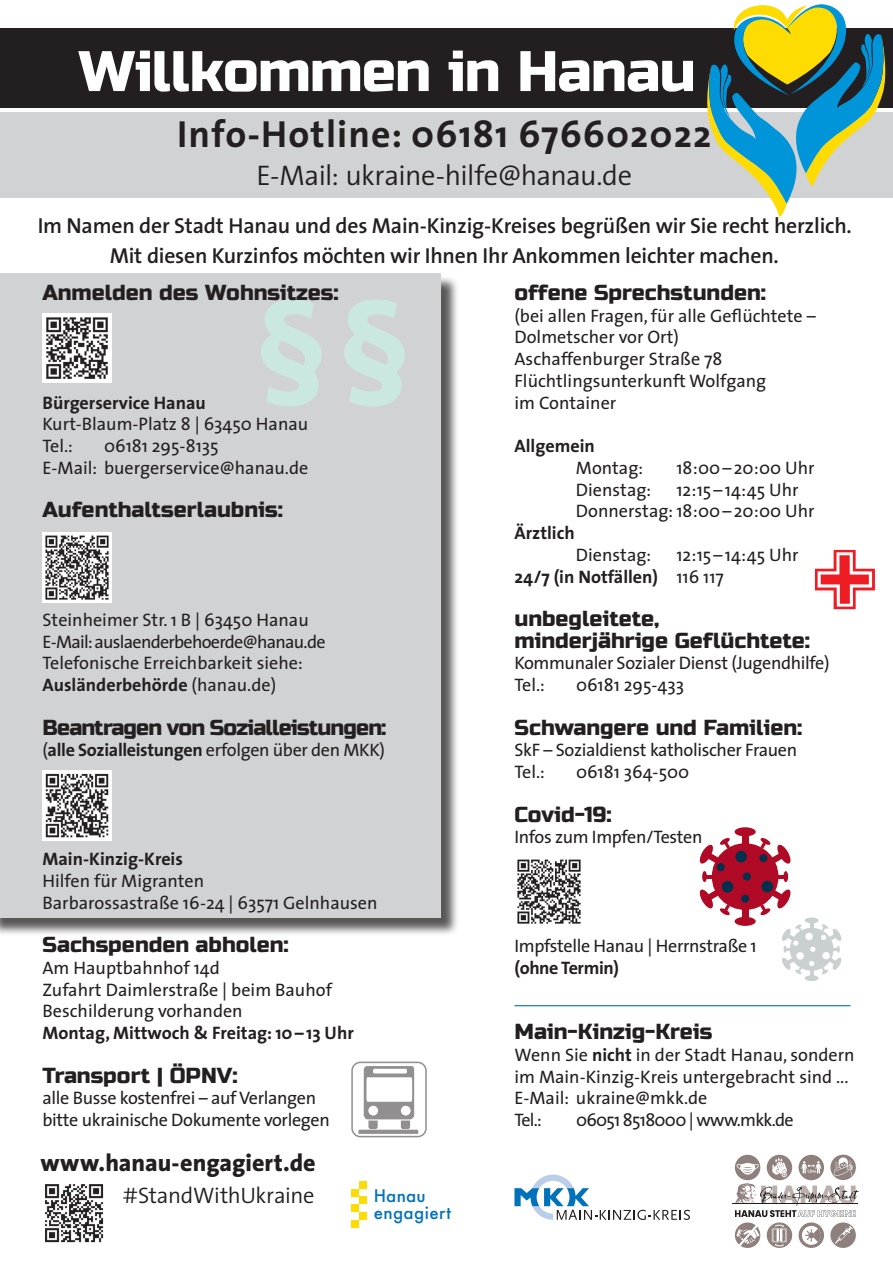
<style>
.page{position:relative;width:893px;height:1263px;background:#fff}
.page>*{position:absolute;margin:0;border:0;box-sizing:border-box;transform-origin:0 0}
.t1{font:800 117.6px "Merriweather Sans";color:#cbe8e0}
.t2{font:57px "Russo One";letter-spacing:-.015em;color:#fff}
.t3{font:700 37.95px "The Sans";letter-spacing:.03em;color:#231f20}
.t4{font:300 28.5px "The Sans";letter-spacing:-.025em;color:#231f20}
.t5{font:800 24.15px "The Sans";color:#231f20}
.t6{font:300 22.5px "The Sans";letter-spacing:-.02em;color:#231f20}
.t7{font:21.75px/21.8px "Russo One";color:#231f20}
.t8{font:600 21.75px/30px "The Sans";letter-spacing:-.01em;color:#231f20;text-align:center}
.t9{font:21.75px "Russo One";letter-spacing:-.04em;color:#231f20}
.t10{font:18.15px/21.8px "The Sans";color:#231f20}
.t11{font:18.15px/21.8px "The Sans";letter-spacing:-.02em;color:#231f20}
.t12{font:700 18.15px "The Sans";color:#231f20}
.t13{font:18.15px "The Sans";letter-spacing:-.04em;color:#231f20}
.t14{font:700 18.15px "The Sans";letter-spacing:-.02em;color:#231f20}
.t15{font:500 16.8px/17.7px "Futura";letter-spacing:.025em;color:#0072bc}
.s1{font-weight:700}
</style>
<div class="page">
<div style="left:0;top:275px;width:459px;height:661px;background:#231f20;opacity:.75"></div>
<div style="left:0;top:273px;width:440px;height:644px;background:#d1d2d4"></div>
<div style="left:0;top:113px;width:893px;height:85px;background:#d1d2d4"></div>
<div style="left:712px;top:843px;width:66px;height:67px;background:#b00a27;border-radius:50%"></div>
<div style="left:735px;top:827px;width:21px;height:9px;background:#b00a27;border-radius:50%"></div>
<div style="left:742px;top:833px;width:6px;height:13px;background:#b00a27"></div>
<div style="left:702px;top:871px;width:5px;height:11px;background:#b00a27;border-radius:50%"></div>
<svg style="left:707px;top:875px;width:5px;height:3px"></svg>
<div style="left:783px;top:871px;width:5px;height:11px;background:#b00a27;border-radius:50%"></div>
<svg style="left:778px;top:875px;width:5px;height:3px"></svg>
<svg style="left:699px;top:838px;width:31px;height:26px"></svg>
<svg style="left:699px;top:888px;width:31px;height:28px"></svg>
<div style="left:735px;top:917px;width:21px;height:9px;background:#b00a27;border-radius:50%"></div>
<div style="left:742px;top:907px;width:6px;height:13px;background:#b00a27"></div>
<svg style="left:760px;top:888px;width:31px;height:28px"></svg>
<svg style="left:760px;top:838px;width:31px;height:26px"></svg>
<div style="left:735px;top:851px;width:12px;height:11px;background:#02314d;border-radius:50%"></div>
<div style="left:759px;top:854px;width:8px;height:8px;background:#02314d;border-radius:50%"></div>
<div style="left:741px;top:895px;width:8px;height:8px;background:#02314d;border-radius:50%"></div>
<div style="left:743px;top:872px;width:8px;height:8px;background:#02314d;border-radius:50%"></div>
<div style="left:717px;top:863px;width:8px;height:8px;background:#02314d;border-radius:50%"></div>
<div style="left:722px;top:881px;width:11px;height:11px;background:#02314d;border-radius:50%"></div>
<div style="left:761px;top:881px;width:12px;height:11px;background:#02314d;border-radius:50%"></div>
<div style="left:790px;top:928px;width:43px;height:43px;background:#cad0cf;border-radius:50%"></div>
<div style="left:805px;top:917px;width:14px;height:6px;background:#cad0cf;border-radius:50%"></div>
<svg style="left:810px;top:923px;width:4px;height:5px"></svg>
<div style="left:805px;top:975px;width:14px;height:6px;background:#cad0cf;border-radius:50%"></div>
<div style="left:805px;top:933px;width:8px;height:7px;background:#fff;border-radius:50%"></div>
<svg style="left:821px;top:924px;width:21px;height:50px"></svg>
<svg style="left:809px;top:961px;width:5px;height:15px"></svg>
<svg style="left:810px;top:947px;width:5px;height:5px"></svg>
<svg style="left:782px;top:924px;width:20px;height:50px"></svg>
<div style="left:796px;top:952px;width:8px;height:7px;background:#fff;border-radius:50%"></div>
<div style="left:822px;top:952px;width:8px;height:7px;background:#fff;border-radius:50%"></div>
<svg style="left:815px;top:550px;width:60px;height:59px"></svg>
<svg style="left:351px;top:1061px;width:76px;height:76px"></svg>
<div style="left:353px;top:1063px;width:72px;height:73px;background:#fff;border-radius:8px"></div>
<svg style="left:358px;top:1066px;width:60px;height:68px"></svg>
<img style="left:43px;top:313px;width:69px;height:70px">
<img style="left:43px;top:533px;width:69px;height:69px">
<img style="left:43px;top:771px;width:69px;height:69px">
<img style="left:517px;top:859px;width:64px;height:65px">
<div style="left:359px;top:1181px;width:8px;height:7px;background:#ffdc01"></div>
<div style="left:359px;top:1196px;width:8px;height:8px;background:#ffdc01"></div>
<div style="left:359px;top:1212px;width:8px;height:8px;background:#ffdc01"></div>
<div style="left:351px;top:1189px;width:8px;height:7px;background:#ffdc01"></div>
<div style="left:351px;top:1204px;width:8px;height:8px;background:#ffdc01"></div>
<div style="left:351px;top:1220px;width:8px;height:7px;background:#ffdc01"></div>
<svg style="left:514px;top:1174px;width:176px;height:46px"></svg>
<hr style="left:514px;top:1005px;width:336px;height:1px;background:#0072bc">
<div style="left:0;top:29px;width:893px;height:79px;background:#231f20"></div>
<svg style="left:735px;top:1154px;width:124px;height:63px"></svg>
<hr style="left:732px;top:1204px;width:126px;height:1px;background:#231f20">
<svg style="left:767px;top:1222px;width:25px;height:26px"></svg>
<svg style="left:772px;top:1224px;width:15px;height:22px"></svg>
<svg style="left:735px;top:1222px;width:25px;height:26px"></svg>
<svg style="left:736px;top:1223px;width:23px;height:25px"></svg>
<div style="left:799px;top:1222px;width:25px;height:26px;background:#8e807c;border-radius:50%"></div>
<svg style="left:802px;top:1226px;width:19px;height:19px"></svg>
<svg style="left:830px;top:1222px;width:26px;height:26px"></svg>
<svg style="left:835px;top:1226px;width:18px;height:18px"></svg>
<img style="left:45px;top:1184px;width:59px;height:59px">
<svg style="left:707px;top:4px;width:178px;height:213px"></svg>
<h2 class="t2" style="left:79px;top:38px;width:619px">Willkommen in Hanau</h2>
<h3 class="t3" style="left:177px;top:110px;width:536px">Info-Hotline: 06181 676602022</h3>
<h3 class="t4" style="left:256px;top:157px;width:377px">E-Mail: ukraine-hilfe@hanau.de</h3>
<p class="t8" style="left:38px;top:211px;width:816px">Im Namen der Stadt Hanau und des Main-Kinzig-Kreises begrüßen wir Sie recht herzlich.<br>Mit diesen Kurzinfos möchten wir Ihnen Ihr Ankommen leichter machen.</p>
<h1 class="t1" style="left:251px;top:276px;width:165px">§ §</h1>
<p class="t7" style="left:43px;top:282px;width:298px">Anmelden des Wohnsitzes:</p>
<p class="t7" style="left:514px;top:282px;width:253px">offene Sprechstunden:</p>
<p class="t10" style="left:514px;top:305px;width:303px">(bei allen Fragen, für alle Geflüchtete –<br>Dolmetscher vor Ort)<br>Aschaffenburger Straße 78<br>Flüchtlingsunterkunft Wolfgang<br>im Container</p>
<p class="t12" style="left:514px;top:434px;width:82px">Allgemein</p>
<p class="t10" style="left:576px;top:457px;width:69px">Montag:</p>
<p class="t10" style="left:676px;top:457px;width:140px">18:00–20:00 Uhr</p>
<p class="t10" style="left:576px;top:479px;width:77px">Dienstag:</p>
<p class="t12" style="left:43px;top:391px;width:165px">Bürgerservice Hanau</p>
<p class="t10" style="left:43px;top:413px;width:267px">Kurt-Blaum-Platz 8 | 63450 Hanau<br>Tel.:</p>
<p class="t10" style="left:43px;top:435px;width:267px;text-indent:61px">06181 295-8135<br>E-Mail: buergerservice@hanau.de</p>
<p class="t7" style="left:43px;top:499px;width:242px">Aufenthaltserlaubnis:</p>
<p class="t10" style="left:576px;top:479px;width:240px;text-indent:101px">12:15 –14:45 Uhr<br>Donnerstag: 18:00–20:00 Uhr</p>
<p class="t12" style="left:514px;top:521px;width:62px">Ärztlich</p>
<p class="t10" style="left:43px;top:609px;width:285px">Steinheimer Str. 1 B | 63450 Hanau E-Mail: auslaenderbehoerde@hanau.de Telefonische Erreichbarkeit siehe:<br><span class="s1">Ausländerbehörde</span> (hanau.de)</p>
<p class="t9" style="left:43px;top:714px;width:345px">Beantragen von Sozialleistungen:</p>
<p class="t11" style="left:43px;top:739px;width:344px">(<span class="s1">alle Sozialleistungen</span> erfolgen über den MKK)</p>
<p class="t12" style="left:43px;top:847px;width:142px">Main-Kinzig-Kreis</p>
<p class="t10" style="left:43px;top:870px;width:336px">Hilfen für Migranten<br>Barbarossastraße 16-24 | 63571 Gelnhausen</p>
<p class="t7" style="left:43px;top:934px;width:248px">Sachspenden abholen:</p>
<p class="t10" style="left:43px;top:957px;width:291px">Am Hauptbahnhof 14d<br>Zufahrt Daimlerstraße | beim Bauhof<br>Beschilderung vorhanden</p>
<p class="t12" style="left:43px;top:1021px;width:313px">Montag, Mittwoch &amp; Freitag: 10–13 Uhr</p>
<p class="t7" style="left:43px;top:1064px;width:197px">Transport | ÖPNV:</p>
<p class="t11" style="left:43px;top:1087px;width:289px">alle Busse kostenfrei – auf Verlangen bitte ukrainische Dokumente vorlegen</p>
<h3 class="t5" style="left:40px;top:1147px;width:277px">www.hanau-engagiert.de</h3>
<p class="t6" style="left:123px;top:1180px;width:193px">#StandWithUkraine</p>
<p class="t15" style="left:374px;top:1186px;width:79px">Hanau engagiert</p>
<p class="t10" style="left:514px;top:544px;width:286px;text-indent:162px">12:15 –14:45 Uhr<br><span class="s1">24/7 (in Notfällen)</span> 116 117</p>
<p class="t7" style="left:514px;top:608px;width:297px">unbegleitete, minderjährige Geflüchtete:</p>
<p class="t11" style="left:514px;top:653px;width:317px">Kommunaler Sozialer Dienst (Jugendhilfe)<br>Tel.:</p>
<p class="t10" style="left:576px;top:544px;width:77px">Dienstag:</p>
<p class="t10" style="left:576px;top:674px;width:110px">06181 295-433</p>
<p class="t7" style="left:514px;top:717px;width:289px">Schwangere und Familien:</p>
<p class="t11" style="left:514px;top:739px;width:284px">SkF – Sozialdienst katholischer Frauen<br>Tel.:</p>
<p class="t10" style="left:576px;top:761px;width:115px">06181 364-500</p>
<p class="t7" style="left:514px;top:804px;width:99px">Covid-19:</p>
<p class="t11" style="left:514px;top:826px;width:190px">Infos zum Impfen/Testen</p>
<p class="t11" style="left:514px;top:935px;width:244px">Impfstelle Hanau | Herrnstraße 1</p>
<p class="t14" style="left:514px;top:956px;width:106px">(ohne Termin)</p>
<p class="t7" style="left:514px;top:1021px;width:199px">Main-Kinzig-Kreis</p>
<p class="t10" style="left:514px;top:1044px;width:342px">Wenn Sie <span class="s1">nicht</span> in der Stadt Hanau, sondern im Main-Kinzig-Kreis untergebracht sind ...<br>E-Mail: ukraine@mkk.de<br>Tel.:</p>
<p class="t13" style="left:576px;top:1108px;width:219px">06051 8518000 | www.mkk.de</p>
</div>
